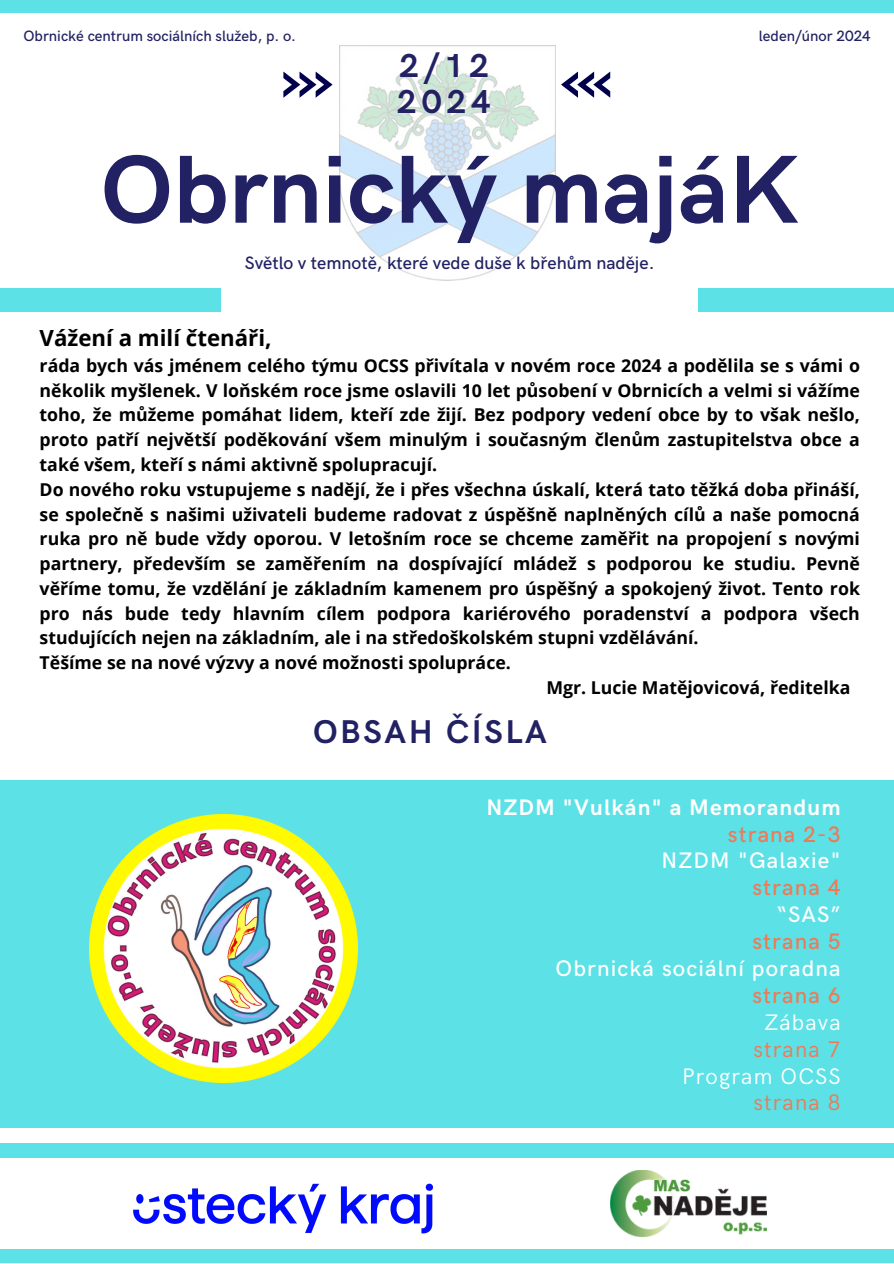
<style>
.page{position:relative;width:894px;height:1264px;background:#fff}
.page>*{position:absolute;margin:0;border:0;box-sizing:border-box;transform-origin:0 0}
.t1{font:700 96.9px "HK Grotesk";color:#212163}
.t2{font:700 33.3px/36px "HK Grotesk";letter-spacing:.165em;color:#212163}
.t3{font:700 33px "HK Grotesk";letter-spacing:.08em;color:#212163}
.t4{font:500 22.5px/26.8px "HK Grotesk";letter-spacing:.05em;color:#fff;text-align:right}
.t5{font:700 22.2px "Open Sans";color:#000}
.t6{font:500 18px "HK Grotesk";color:#212163}
.t7{font:700 17.7px "Open Sans";color:#000}
.t8{font:500 15px "HK Grotesk";color:#212163}
.s1{font-weight:700}
.s2{color:#ef7956}
.s3{font-weight:400}
.s4{font-weight:400;color:#ef7956}
</style>
<div class="page">
<div style="left:0;top:288px;width:220px;height:23px;background:#5ce1e6"></div>
<div style="left:698px;top:288px;width:195px;height:23px;background:#5ce1e6"></div>
<img style="left:339px;top:46px;width:216px;height:235px">
<svg style="left:283px;top:72px;width:49px;height:25px"></svg>
<svg style="left:561px;top:72px;width:49px;height:25px"></svg>
<div style="left:0;top:0;width:893px;height:12px;background:#5ce1e6"></div>
<div style="left:0;top:1249px;width:893px;height:14px;background:#5ce1e6"></div>
<img style="left:133px;top:1183px;width:300px;height:51px">
<img style="left:610px;top:1170px;width:156px;height:66px">
<div style="left:0;top:1142px;width:893px;height:15px;background:#5ce1e6"></div>
<div style="left:0;top:780px;width:893px;height:347px;background:#5ce1e6"></div>
<img style="left:89px;top:814px;width:268px;height:267px">
<h4 class="t8" style="left:23px;top:28px;width:274px">Obrnické centrum sociálních služeb, p. o.</h4>
<h4 class="t8" style="left:758px;top:28px;width:113px">leden/únor 2024</h4>
<p class="t2" style="left:397px;top:49px;width:95px">2/12<br>2024</p>
<p class="t1" style="left:101px;top:135px;width:699px">Obrnický majáK</p>
<p class="t6" style="left:245px;top:252px;width:411px">Světlo v temnotě, které vede duše k břehům naděje.</p>
<p class="t5" style="left:40px;top:322px;width:233px">Vážení a milí čtenáři,</p>
<p class="t7" style="left:40px;top:353px;width:821px">ráda bych vás jménem celého týmu OCSS přivítala v novém roce 2024 a podělila se s vámi o</p>
<p class="t7" style="left:40px;top:378px;width:821px">několik myšlenek. V loňském roce jsme oslavili 10 let působení v Obrnicích a velmi si vážíme</p>
<p class="t7" style="left:40px;top:402px;width:821px">toho, že můžeme pomáhat lidem, kteří zde žijí. Bez podpory vedení obce by to však nešlo,</p>
<p class="t7" style="left:40px;top:427px;width:821px">proto patří největší poděkování všem minulým i současným členům zastupitelstva obce a</p>
<p class="t7" style="left:40px;top:452px;width:399px">také všem, kteří s námi aktivně spolupracují.</p>
<p class="t7" style="left:40px;top:477px;width:821px">Do nového roku vstupujeme s nadějí, že i přes všechna úskalí, která tato těžká doba přináší,</p>
<p class="t7" style="left:40px;top:501px;width:821px">se společně s našimi uživateli budeme radovat z úspěšně naplněných cílů a naše pomocná</p>
<p class="t7" style="left:40px;top:526px;width:821px">ruka pro ně bude vždy oporou. V letošním roce se chceme zaměřit na propojení s novými</p>
<p class="t7" style="left:40px;top:551px;width:821px">partnery, především se zaměřením na dospívající mládež s podporou ke studiu. Pevně</p>
<p class="t7" style="left:40px;top:576px;width:821px">věříme tomu, že vzdělání je základním kamenem pro úspěšný a spokojený život. Tento rok</p>
<p class="t7" style="left:40px;top:600px;width:821px">pro nás bude tedy hlavním cílem podpora kariérového poradenství a podpora všech</p>
<p class="t7" style="left:40px;top:625px;width:660px">studujících nejen na základním, ale i na středoškolském stupni vzdělávání.</p>
<p class="t7" style="left:40px;top:650px;width:472px">Těšíme se na nové výzvy a nové možnosti spolupráce.</p>
<p class="t7" style="left:546px;top:675px;width:305px">Mgr. Lucie Matějovicová, ředitelka</p>
<h1 class="t3" style="left:313px;top:713px;width:235px">OBSAH ČÍSLA</h1>
<h2 class="t4" style="left:486px;top:794px;width:356px"><span class="s1">NZDM "Vulkán" a Memorandum </span><span class="s2">strana 2-3<br></span>NZDM "Galaxie"<br><span class="s2">strana 4<br></span>“SAS”<br><span class="s2">strana 5<br></span>Obrnická sociální poradna <span class="s2">strana 6<br></span><span class="s3">Zábava<br></span><span class="s4">strana 7<br></span><span class="s3">Program OCSS<br></span><span class="s4">strana 8</span></h2>
</div>
